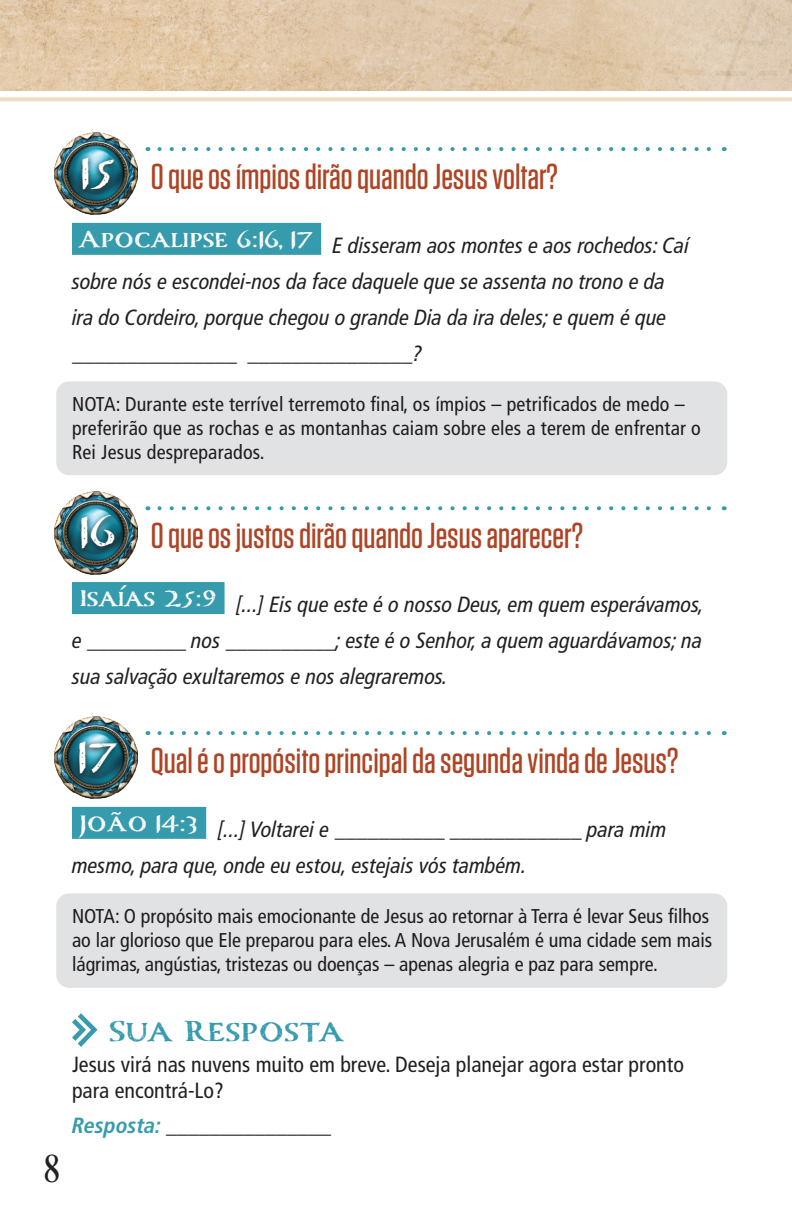
<style>
.page{position:relative;width:792px;height:1224px;background:#fff}
.page>*{position:absolute;margin:0;border:0;box-sizing:border-box;transform-origin:0 0}
.Compass_Numbers{font:700 50px "Carta Marina";color:#fff}
.t1{font:40px "Desire Pro";color:#231f20}
.Questions_1{font:500 36px "Tungsten";color:#ae4424}
.Your_Response{font:700 36px "Carta Marina";color:#369bac}
.Scripture_with_blanks{font:italic condensed 22px/36px "Frutiger LT Pro";color:#231f20}
.Main_Copy_-_No_Indent{font:condensed 22px/26.4px "Frutiger LT Pro";color:#231f20}
.ANSWER{font:italic 700 condensed 22px "Frutiger LT Pro";color:#231f20}
.NOTE{font:condensed 20px/24px "Frutiger LT Pro";color:#231f20}
.s1{color:#369bac}
</style>
<div class="page">
<img style="left:0;top:0;width:792px;height:91px">
<svg style="left:0;top:97px;width:790px;height:4px;background:#f0dfc7"></svg>
<div style="left:72px;top:223px;width:249px;height:32px;background:#369bac"></div>
<div style="left:72px;top:582px;width:153px;height:32px;background:#369bac"></div>
<div style="left:72px;top:807px;width:134px;height:32px;background:#369bac"></div>
<img style="left:54px;top:133px;width:83px;height:82px">
<div style="left:76px;top:154px;width:43px;height:43px;background:#231f20;opacity:.75"></div>
<img style="left:54px;top:492px;width:83px;height:82px">
<div style="left:75px;top:512px;width:45px;height:44px;background:#231f20;opacity:.75"></div>
<img style="left:54px;top:717px;width:83px;height:82px">
<div style="left:73px;top:738px;width:49px;height:43px;background:#231f20;opacity:.75"></div>
<svg style="left:72px;top:1013px;width:26px;height:34px"></svg>
<svg style="left:159px;top:147px;width:552px;height:4px"></svg>
<div style="left:56px;top:381px;width:671px;height:94px;background:#e1e2e4;border-radius:13px"></div>
<svg style="left:159px;top:506px;width:552px;height:4px"></svg>
<svg style="left:159px;top:731px;width:552px;height:4px"></svg>
<div style="left:56px;top:893px;width:671px;height:95px;background:#e1e2e4;border-radius:13px"></div>
<p class="Compass_Numbers" style="left:81px;top:142px;width:35px">15</p>
<p class="Questions_1" style="left:151px;top:158px;width:409px">O que os ímpios dirão quando Jesus voltar?</p>
<p class="Scripture_with_blanks" style="left:72px;top:227px;width:619px"><sup>Apocalipse</sup> <sup>6:16,</sup> <sup>17</sup> E disseram aos montes e aos rochedos: Caí sobre nós e escondei-nos da face daquele que se assenta no trono e da ira do Cordeiro, porque chegou o grande Dia da ira deles; e quem é que _______________ _______________?</p>
<p class="NOTE" style="left:72px;top:392px;width:630px">NOTA: Durante este terrível terremoto final, os ímpios – petrificados de medo – preferirão que as rochas e as montanhas caiam sobre eles a terem de enfrentar o<br>Rei Jesus despreparados.</p>
<p class="Compass_Numbers" style="left:80px;top:501px;width:37px">16</p>
<p class="Questions_1" style="left:151px;top:517px;width:434px">O que os justos dirão quando Jesus aparecer?</p>
<p class="Scripture_with_blanks" style="left:72px;top:587px;width:634px;text-align:justify;text-indent:8px"><sup>Isaías</sup> <sup>25:9</sup> [...] Eis que este é o nosso Deus, em quem esperávamos, e _________ nos __________; este é o Senhor, a quem aguardávamos; na sua salvação exultaremos e nos alegraremos.</p>
<p class="Compass_Numbers" style="left:78px;top:726px;width:41px">17</p>
<p class="Questions_1" style="left:151px;top:742px;width:529px">Qual é o propósito principal da segunda vinda de Jesus?</p>
<p class="Scripture_with_blanks" style="left:72px;top:811px;width:596px;text-indent:8px"><sup>João</sup> <sup>14:3</sup> [...] Voltarei e __________ ____________ para mim mesmo, para que, onde eu estou, estejais vós também.</p>
<p class="NOTE" style="left:72px;top:904px;width:642px">NOTA: O propósito mais emocionante de Jesus ao retornar à Terra é levar Seus filhos ao lar glorioso que Ele preparou para eles. A Nova Jerusalém é uma cidade sem mais lágrimas, angústias, tristezas ou doenças – apenas alegria e paz para sempre.</p>
<h2 class="t1" style="left:44px;top:1145px;width:16px">8</h2>
<p class="Your_Response" style="left:108px;top:1010px;width:237px">Sua Resposta</p>
<p class="Main_Copy_-_No_Indent" style="left:72px;top:1051px;width:614px">Jesus virá nas nuvens muito em breve. Deseja planejar agora estar pronto para encontrá-Lo?</p>
<p class="ANSWER" style="left:72px;top:1113px;width:261px"><span class="s1">Resposta:</span> _______________</p>
</div>
